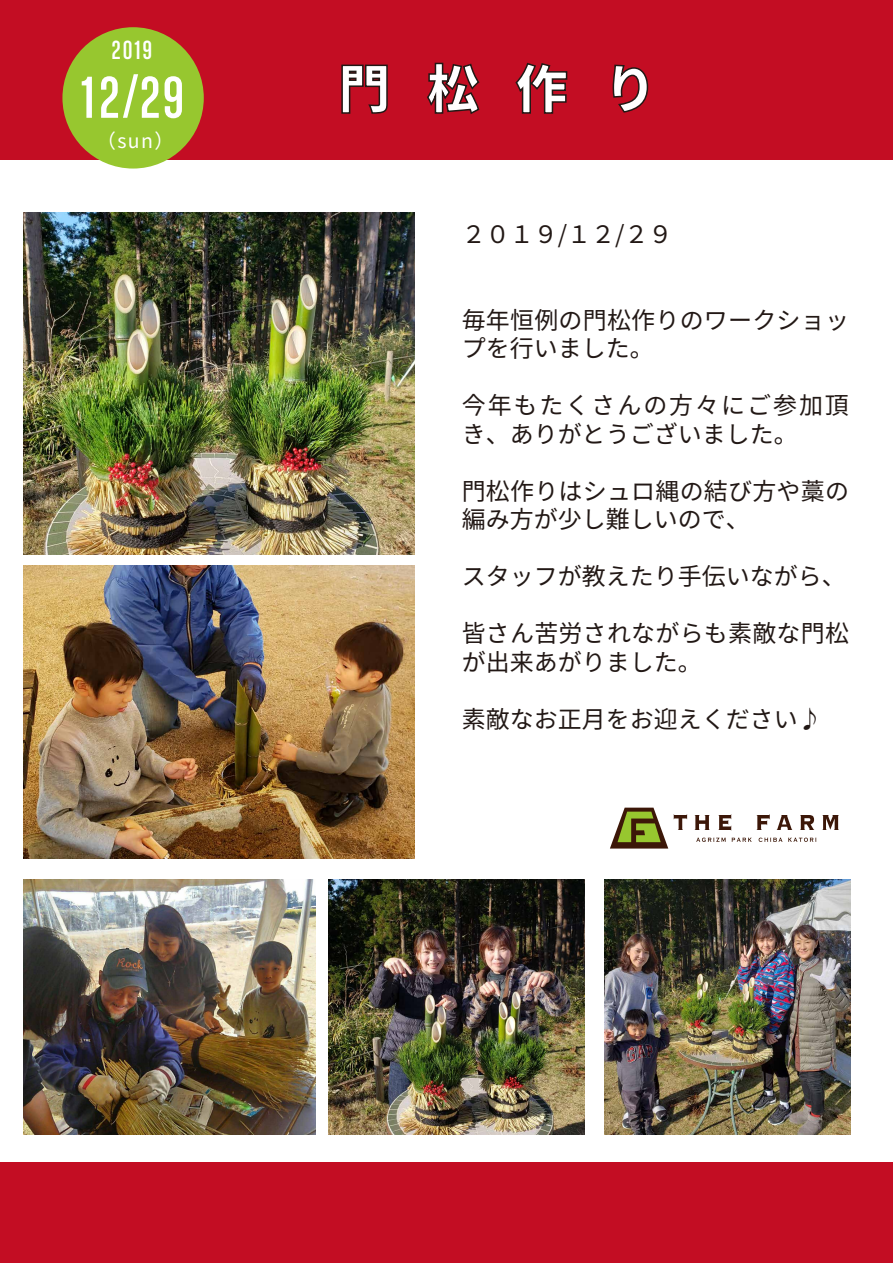
<style>
.page{position:relative;width:893px;height:1263px;background:#fff}
.page>*{position:absolute;margin:0;border:0;box-sizing:border-box;transform-origin:0 0}
.t1{font:63px "Chalet Comprime Cologne Eighty";color:#fff}
.t2{font:800 52.2px "Source Han Sans JP";color:#fff}
.t3{font:28.05px "Chalet Comprime Cologne Eighty";color:#fff}
.t4{font:24px/28.5px "Source Han Sans JP";color:#221815}
.t5{font:24px/28.5px "Source Han Sans JP";letter-spacing:.08em;color:#221815}
.t6{font:19.5px "Source Han Sans JP";color:#fff}
</style>
<div class="page">
<svg style="left:696px;top:837px;width:30px;height:5px"></svg>
<svg style="left:732px;top:838px;width:20px;height:4px"></svg>
<svg style="left:759px;top:837px;width:57px;height:5px"></svg>
<svg style="left:674px;top:814px;width:13px;height:16px"></svg>
<svg style="left:695px;top:815px;width:15px;height:15px"></svg>
<svg style="left:718px;top:814px;width:13px;height:16px"></svg>
<svg style="left:757px;top:814px;width:13px;height:16px"></svg>
<svg style="left:777px;top:815px;width:15px;height:15px"></svg>
<svg style="left:800px;top:815px;width:14px;height:15px"></svg>
<svg style="left:822px;top:815px;width:17px;height:15px"></svg>
<svg style="left:610px;top:808px;width:58px;height:40px"></svg>
<div style="left:0;top:0;width:893px;height:160px;background:#c30d23"></div>
<div style="left:62px;top:27px;width:142px;height:142px;background:#97c72f;border-radius:50%"></div>
<svg style="left:341px;top:64px;width:47px;height:50px"></svg>
<svg style="left:427px;top:62px;width:53px;height:52px"></svg>
<svg style="left:515px;top:62px;width:53px;height:52px"></svg>
<svg style="left:612px;top:64px;width:37px;height:49px"></svg>
<img style="left:24px;top:212px;width:390px;height:343px">
<img style="left:24px;top:566px;width:390px;height:293px">
<img style="left:24px;top:880px;width:291px;height:254px">
<img style="left:604px;top:880px;width:247px;height:254px">
<img style="left:328px;top:880px;width:256px;height:254px">
<div style="left:0;top:1162px;width:893px;height:101px;background:#c30d23"></div>
<p class="t3" style="left:112px;top:34px;width:42px">2019</p>
<h1 class="t1" style="left:82px;top:63px;width:104px">12/29</h1>
<p class="t6" style="left:96px;top:130px;width:79px">（sun）</p>
<h2 class="t2" style="left:338px;top:59px;width:320px">門松作り</h2>
<p class="t4" style="left:462px;top:221px;width:212px">２０１９/１２/２９</p>
<p class="t4" style="left:462px;top:306px;width:389px">毎年恒例の門松作りのワークショップを行いました。</p>
<p class="t5" style="left:462px;top:392px;width:389px">今年もたくさんの方々にご参加頂き、ありがとうございました。</p>
<p class="t4" style="left:462px;top:477px;width:389px">門松作りはシュロ縄の結び方や藁の編み方が少し難しいので、</p>
<p class="t4" style="left:462px;top:563px;width:385px">スタッフが教えたり手伝いながら、</p>
<p class="t4" style="left:462px;top:620px;width:389px">皆さん苦労されながらも素敵な門松が出来あがりました。</p>
<p class="t4" style="left:462px;top:705px;width:361px">素敵なお正月をお迎えください♪</p>
</div>
